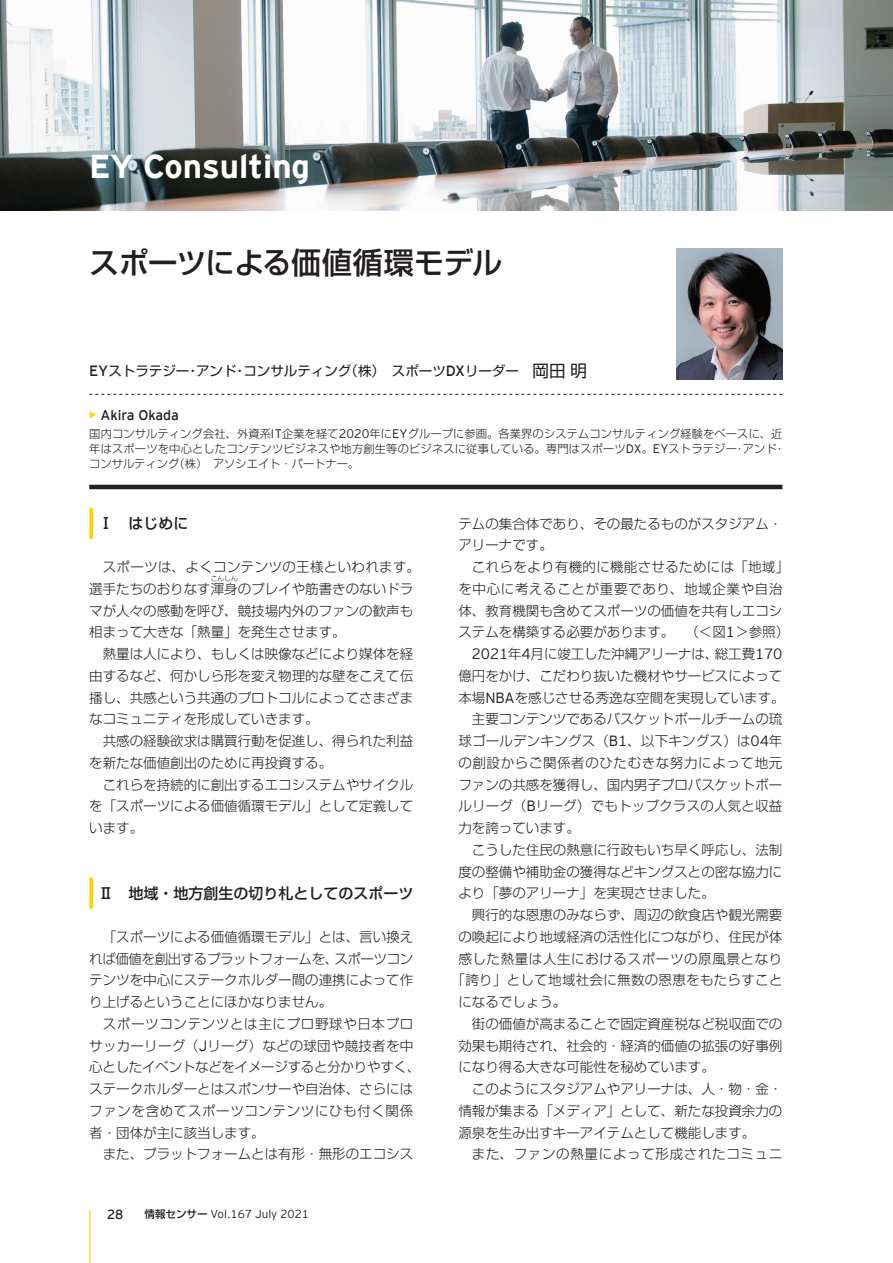
<style>
.page{position:relative;width:893px;height:1263px;background:#fff}
.page>*{position:absolute;margin:0;border:0;box-sizing:border-box;transform-origin:0 0}
.t1{font:700 33px "EY Interstate";color:#fff}
.t2{font:500 30px "Shin Go Pro";letter-spacing:-.02em;color:#231f20}
.t3{font:500 15px "Shin Go Pro";color:#231f20}
.t4{font:13.95px "EY Interstate";color:#231f20}
.t5{font:300 13.5px/21.8px "Shin Go Pro";color:#231f20}
.t6{font:300 13.5px/21.8px "Shin Go Pro";letter-spacing:.02em;color:#231f20}
.t7{font:300 13.5px "Shin Go Pro";letter-spacing:.045em;color:#231f20}
.t8{font:300 13.5px "Shin Go Pro";letter-spacing:.05em;color:#231f20}
.t9{font:13.5px "Shin Go Pro";color:#231f20}
.t10{font:300 13.5px "Shin Go Pro";letter-spacing:.025em;color:#231f20}
.t11{font:300 11.55px "EY Interstate";color:#231f20}
.t12{font:300 11.25px/15px "Shin Go Pro";letter-spacing:.01em;color:#231f20}
.t13{font:300 6.75px "Shin Go Pro";color:#231f20}
.s1{font-family:"EY Interstate";font-weight:300;font-size:14.85px}
.s2{font-size:16.5px}
.s3{font-weight:700;color:#fed304}
.s4{font-family:"EY Interstate";font-size:12.3px}
.s5{font-family:"EY Interstate";font-size:14.85px}
.s6{font-size:13.2px}
.s7{font-family:"Shin Go Pro";font-size:10.5px}
.s8{font-family:"Shin Go Pro";font-weight:500;font-size:10.5px}
</style>
<div class="page">
<img style="left:0;top:0;width:893px;height:210px">
<svg style="left:89px;top:508px;width:4px;height:31px"></svg>
<svg style="left:89px;top:877px;width:4px;height:32px"></svg>
<svg style="left:89px;top:394px;width:693px;height:1px"></svg>
<hr style="left:89px;top:485px;width:693px;height:4px;background:#231f20">
<img style="left:676px;top:248px;width:106px;height:132px">
<hr style="left:89px;top:1210px;width:1px;height:53px;background:#fed304">
<h1 class="t1" style="left:89px;top:148px;width:222px">EY Consulting</h1>
<h2 class="t2" style="left:89px;top:238px;width:414px">スポーツによる価値循環モデル</h2>
<p class="t9" style="left:89px;top:360px;width:499px"><span class="s1">EY</span>ストラテジー・アンド・コンサルティング（株）　スポーツ<span class="s1">DX</span>リーダー　<span class="s2">岡田明</span></p>
<p class="t4" style="left:89px;top:407px;width:91px"><span class="s3">•</span> Akira Okada</p>
<p class="t12" style="left:89px;top:425px;width:697px">国内コンサルティング会社、外資系<span class="s4">IT</span>企業を経て<span class="s4">2020</span>年に<span class="s4">EY</span>グループに参画。各業界のシステムコンサルティング経験をベースに、近年はスポーツを中心としたコンテンツビジネスや地方創生等のビジネスに従事している。専門はスポーツ<span class="s4">DX</span>。<span class="s4">EY</span>ストラテジー・アンド・コンサルティング（株）　アソシエイト・パートナー。</p>
<p class="t3" style="left:98px;top:511px;width:91px">Ⅰ　はじめに</p>
<p class="t5" style="left:89px;top:554px;width:332px;text-indent:14px">スポーツは、よくコンテンツの王様といわれます。選手たちのおりなす渾身のプレイや筋書きのないドラ</p>
<p class="t13" style="left:211px;top:573px;width:28px">こんしん</p>
<p class="t5" style="left:89px;top:598px;width:325px">マが人々の感動を呼び、競技場内外のファンの歓声も相まって大きな「熱量」を発生させます。</p>
<p class="t5" style="left:89px;top:641px;width:325px;text-align:justify;text-indent:14px">熱量は人により、もしくは映像などにより媒体を経由するなど、何かしら形を変え物理的な壁をこえて伝播し、共感という共通のプロトコルによってさまざまなコミュニティを形成していきます。</p>
<p class="t5" style="left:89px;top:728px;width:325px;text-indent:14px">共感の経験欲求は購買行動を促進し、得られた利益を新たな価値創出のために再投資する。</p>
<p class="t5" style="left:89px;top:772px;width:325px;text-align:justify;text-indent:14px">これらを持続的に創出するエコシステムやサイクルを「スポーツによる価値循環モデル」として定義しています。</p>
<p class="t3" style="left:98px;top:881px;width:316px">Ⅱ　地域・地方創生の切り札としてのスポーツ</p>
<p class="t5" style="left:89px;top:924px;width:325px;text-align:justify;text-indent:14px">「スポーツによる価値循環モデル」とは、言い換えれば価値を創出するプラットフォームを、スポーツコンテンツを中心にステークホルダー間の連携によって作り上げるということにほかなりません。</p>
<p class="t6" style="left:89px;top:1011px;width:332px;text-indent:14px">スポーツコンテンツとは主にプロ野球や日本プロサッカーリーグ（<span class="s5">J</span>リーグ）などの球団や競技者を中心としたイベントなどをイメージすると分かりやすく、ステークホルダーとはスポンサーや自治体、さらにはファンを含めてスポーツコンテンツにひも付く関係者・団体が主に該当します。</p>
<p class="t5" style="left:103px;top:1142px;width:312px">また、プラットフォームとは有形・無形のエコシス</p>
<p class="t11" style="left:107px;top:1208px;width:203px"><span class="s6">28</span><span class="s7">　　</span><span class="s8">情報センサー</span> Vol.167 July 2021</p>
<p class="t5" style="left:458px;top:511px;width:326px">テムの集合体であり、その最たるものがスタジアム・アリーナです。</p>
<p class="t10" style="left:472px;top:556px;width:319px">これらをより有機的に機能させるためには「地域」</p>
<p class="t8" style="left:458px;top:577px;width:326px">を中心に考えることが重要であり、地域企業や自治</p>
<p class="t5" style="left:458px;top:598px;width:326px">体、教育機関も含めてスポーツの価値を共有しエコシ</p>
<p class="t5" style="left:458px;top:620px;width:332px">ステムを構築する必要があります。 （＜図<span class="s5">1</span>＞参照）</p>
<p class="t5" style="left:472px;top:641px;width:312px"><span class="s5">2021</span>年<span class="s5">4</span>月に竣工した沖縄アリーナは、総工費<span class="s5">170</span></p>
<p class="t5" style="left:458px;top:663px;width:326px">億円をかけ、こだわり抜いた機材やサービスによって</p>
<p class="t5" style="left:458px;top:685px;width:328px">本場<span class="s5">NBA</span>を感じさせる秀逸な空間を実現しています。</p>
<p class="t5" style="left:472px;top:707px;width:312px">主要コンテンツであるバスケットボールチームの琉</p>
<p class="t5" style="left:458px;top:728px;width:325px">球ゴールデンキングス（<span class="s5">B1</span>、以下キングス）は<span class="s5">04</span>年</p>
<p class="t7" style="left:458px;top:751px;width:325px">の創設からご関係者のひたむきな努力によって地元</p>
<p class="t5" style="left:458px;top:772px;width:325px">ファンの共感を獲得し、国内男子プロバスケットボー</p>
<p class="t5" style="left:458px;top:794px;width:326px">ルリーグ（<span class="s5">B</span>リーグ）でもトップクラスの人気と収益</p>
<p class="t5" style="left:458px;top:815px;width:123px">力を誇っています。</p>
<p class="t5" style="left:472px;top:837px;width:312px">こうした住民の熱意に行政もいち早く呼応し、法制</p>
<p class="t5" style="left:458px;top:859px;width:325px">度の整備や補助金の獲得などキングスとの密な協力に</p>
<p class="t5" style="left:458px;top:881px;width:258px">より「夢のアリーナ」を実現させました。</p>
<p class="t5" style="left:472px;top:902px;width:312px">興行的な恩恵のみならず、周辺の飲食店や観光需要</p>
<p class="t5" style="left:458px;top:924px;width:325px">の喚起により地域経済の活性化につながり、住民が体</p>
<p class="t7" style="left:458px;top:947px;width:325px">感した熱量は人生におけるスポーツの原風景となり</p>
<p class="t6" style="left:452px;top:968px;width:332px">「誇り」として地域社会に無数の恩恵をもたらすこと</p>
<p class="t5" style="left:458px;top:989px;width:109px">になるでしょう。</p>
<p class="t5" style="left:472px;top:1011px;width:312px">街の価値が高まることで固定資産税など税収面での</p>
<p class="t5" style="left:458px;top:1033px;width:325px">効果も期待され、社会的・経済的価値の拡張の好事例</p>
<p class="t5" style="left:458px;top:1055px;width:258px">になり得る大きな可能性を秘めています。</p>
<p class="t5" style="left:472px;top:1076px;width:312px">このようにスタジアムやアリーナは、人・物・金・</p>
<p class="t5" style="left:458px;top:1098px;width:325px">情報が集まる「メディア」として、新たな投資余力の</p>
<p class="t5" style="left:458px;top:1120px;width:298px">源泉を生み出すキーアイテムとして機能します。</p>
<p class="t8" style="left:472px;top:1143px;width:312px">また、ファンの熱量によって形成されたコミュニ</p>
</div>
